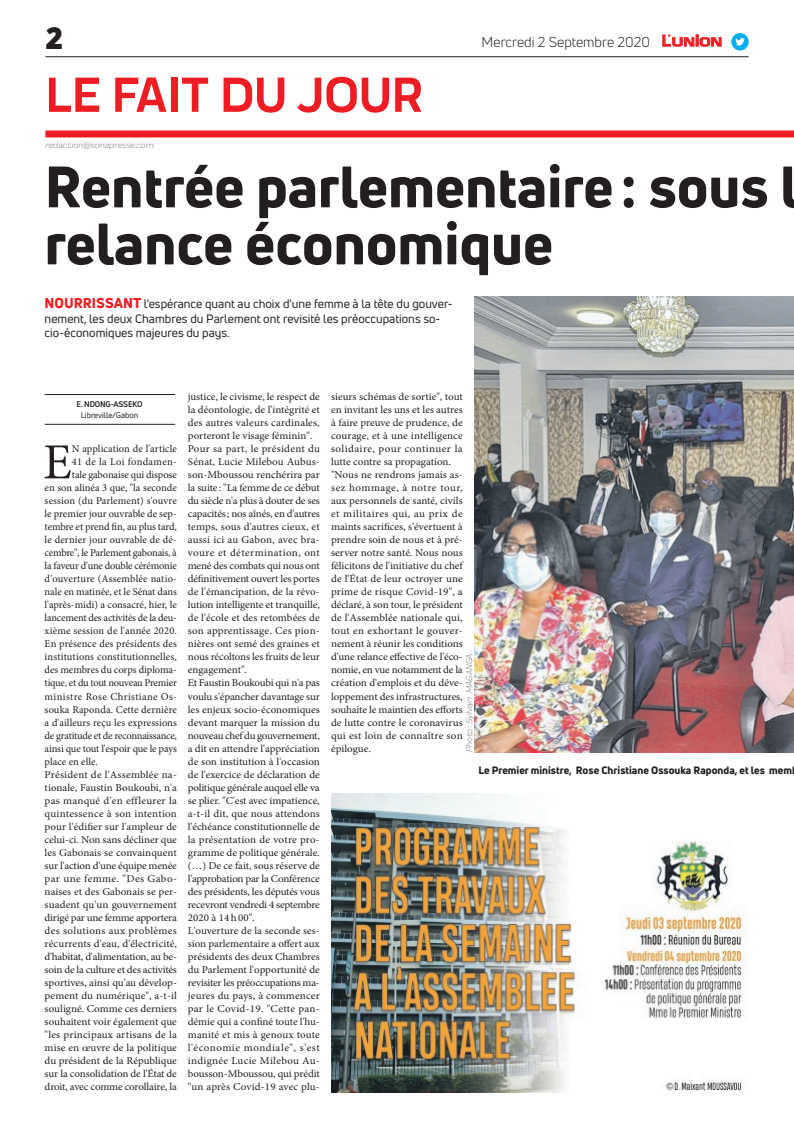
<style>
.page{position:relative;width:794px;height:1129px;background:#fff}
.page>*{position:absolute;margin:0;border:0;box-sizing:border-box;transform-origin:0 0}
.t1{font:800 57px/57px "Uni Neue";color:#231f20}
.t2{font:700 51px "Praktika";color:#ee1d23}
.t3{font:50.5px "Minion Pro";color:#231f20}
.t4{font:900 30px "Uni Neue";color:#231f20}
.t5{font:14px "Uni Neue";color:#231f20}
.t6{font:12px/14.4px "Uni Neue";color:#231f20}
.t7{font:10.5px/13px "Minion Pro";letter-spacing:-.005em;color:#231f20;scale:1.05 1}
.t8{font:10.5px "Minion Pro";letter-spacing:-.005em;color:#231f20}
.t9{font:10.5px "Minion Pro";letter-spacing:.025em;color:#231f20;scale:1.05 1}
.t10{font:10.5px "Minion Pro";letter-spacing:-.025em;color:#231f20}
.t11{font:800 10.5px "Uni Neue";color:#231f20}
.t12{font:10.5px "Minion Pro";letter-spacing:.015em;color:#231f20}
.t13{font:10.5px "Minion Pro";letter-spacing:.02em;color:#231f20;scale:1.05 1}
.t14{font:10.5px "Minion Pro";letter-spacing:-.03em;color:#231f20}
.t15{font:10.5px "Minion Pro";letter-spacing:.035em;color:#231f20}
.t16{font:10.5px "Minion Pro";letter-spacing:.035em;color:#231f20;scale:1.05 1}
.t17{font:10.5px "Minion Pro";letter-spacing:.03em;color:#231f20}
.t18{font:italic 9px "Praktika";color:#818386}
.t19{font:8px "Uni Neue";color:#231f20}
.t20{font:700 8px "Uni Neue";letter-spacing:-.02em;color:#231f20}
.s1{font-family:"Eurostile";font-weight:600;font-size:14.9px;color:#ee1d23}
.s2{font-family:"Eurostile";font-weight:600;font-size:11.4px;color:#ee1d23}
.s3{font-weight:800;font-size:14px;color:#ee1d23}
</style>
<div class="page">
<hr style="left:45px;top:56px;width:703px;height:1px;background:#231f20">
<div style="left:45px;top:130px;width:749px;height:7px;background:#ee1d23"></div>
<img style="left:332px;top:793px;width:416px;height:298px">
<svg style="left:662px;top:34px;width:60px;height:13px"></svg>
<div style="left:731px;top:33px;width:17px;height:18px;background:#00aeef;border-radius:50%"></div>
<svg style="left:735px;top:38px;width:10px;height:8px"></svg>
<hr style="left:45px;top:424px;width:130px;height:1px;background:#231f20">
<hr style="left:45px;top:394px;width:130px;height:1px;background:#231f20">
<img style="left:474px;top:297px;width:320px;height:455px">
<h3 class="t4" style="left:45px;top:17px;width:19px">2</h3>
<h2 class="t2" style="left:45px;top:54px;width:378px">LE FAIT DU JOUR</h2>
<p class="t18" style="left:45px;top:139px;width:110px">redaction@sonapresse.com</p>
<h3 class="t5" style="left:481px;top:33px;width:242px">Mercredi 2 Septembre 2020 <span class="s1">L</span><span class="s2">UNION</span></h3>
<h1 class="t1" style="left:45px;top:157px;width:755px">Rentrée parlementaire: sous l relance économique</h1>
<p class="t6" style="left:45px;top:297px;width:410px"><span class="s3">NOURRISSANT</span> l'espérance quant au choix d'une femme à la tête du gouver&shy;nement, les deux Chambres du Parlement ont revisité les préoccupations so&shy;cio-économiques majeures du pays.</p>
<p class="t20" style="left:76px;top:399px;width:68px">E. NDONG-ASSEKO</p>
<p class="t19" style="left:81px;top:410px;width:59px">Libreville/Gabon</p>
<h3 class="t3" style="left:43px;top:428px;width:30px">E</h3>
<p class="t8" style="left:72px;top:442px;width:107px">N application de l'article</p>
<p class="t17" style="left:72px;top:455px;width:107px">41 de la Loi fondamen-</p>
<p class="t8" style="left:72px;top:468px;width:107px">tale gabonaise qui dispose</p>
<p class="t8" style="left:45px;top:481px;width:134px">en son alinéa 3 que, "la seconde</p>
<p class="t8" style="left:45px;top:494px;width:134px">session (du Parlement) s'ouvre</p>
<p class="t8" style="left:45px;top:507px;width:134px">le premier jour ouvrable de sep-</p>
<p class="t8" style="left:45px;top:520px;width:134px">tembre et prend fin, au plus tard,</p>
<p class="t8" style="left:45px;top:533px;width:134px">le dernier jour ouvrable de dé-</p>
<p class="t10" style="left:45px;top:546px;width:134px">cembre", le Parlement gabonais, à</p>
<p class="t8" style="left:45px;top:559px;width:134px">la faveur d'une double cérémonie</p>
<p class="t12" style="left:45px;top:572px;width:134px">d'ouverture (Assemblée natio-</p>
<p class="t8" style="left:45px;top:585px;width:134px">nale en matinée, et le Sénat dans</p>
<p class="t8" style="left:45px;top:598px;width:134px">l'après-midi) a consacré, hier, le</p>
<p class="t8" style="left:45px;top:611px;width:134px">lancement des activités de la deu-</p>
<p class="t12" style="left:45px;top:624px;width:134px">xième session de l'année 2020.</p>
<p class="t8" style="left:45px;top:637px;width:134px">En présence des présidents des</p>
<p class="t8" style="left:45px;top:650px;width:134px">institutions constitutionnelles,</p>
<p class="t8" style="left:45px;top:663px;width:134px">des membres du corps diploma-</p>
<p class="t14" style="left:45px;top:676px;width:134px">tique, et du tout nouveau Premier</p>
<p class="t15" style="left:45px;top:689px;width:134px">ministre Rose Christiane Os-</p>
<p class="t8" style="left:45px;top:702px;width:134px">souka Raponda. Cette dernière</p>
<p class="t8" style="left:45px;top:715px;width:134px">a d'ailleurs reçu les expressions</p>
<p class="t10" style="left:45px;top:728px;width:134px">de gratitude et de reconnaissance,</p>
<p class="t8" style="left:45px;top:741px;width:134px">ainsi que tout l'espoir que le pays</p>
<p class="t8" style="left:45px;top:754px;width:55px">place en elle.</p>
<p class="t13" style="left:45px;top:767px;width:127px">Président de l'Assemblée na-</p>
<p class="t7" style="left:45px;top:780px;width:127px">tionale, Faustin Boukoubi, n'a</p>
<p class="t9" style="left:45px;top:793px;width:127px">pas manqué d'en effleurer la</p>
<p class="t9" style="left:45px;top:806px;width:127px">quintessence à son intention</p>
<p class="t7" style="left:45px;top:819px;width:127px">pour l'édifier sur l'ampleur de</p>
<p class="t7" style="left:45px;top:832px;width:127px">celui-ci. Non sans décliner que</p>
<p class="t7" style="left:45px;top:845px;width:127px">les Gabonais se convainquent</p>
<p class="t7" style="left:45px;top:858px;width:127px">sur l'action d'une équipe menée</p>
<p class="t16" style="left:45px;top:871px;width:127px">par une femme. "Des Gabo-</p>
<p class="t7" style="left:45px;top:884px;width:127px">naises et des Gabonais se per-</p>
<p class="t7" style="left:45px;top:897px;width:127px">suadent qu'un gouvernement</p>
<p class="t7" style="left:45px;top:910px;width:127px">dirigé par une femme apportera</p>
<p class="t9" style="left:45px;top:923px;width:127px">des solutions aux problèmes</p>
<p class="t7" style="left:45px;top:936px;width:127px">récurrents d'eau, d'électricité,</p>
<p class="t7" style="left:45px;top:949px;width:127px">d'habitat, d'alimentation, au be-</p>
<p class="t7" style="left:45px;top:962px;width:127px">soin de la culture et des activités</p>
<p class="t7" style="left:45px;top:975px;width:127px">sportives, ainsi qu'au dévelop-</p>
<p class="t7" style="left:45px;top:988px;width:127px">pement du numérique", a-t-il</p>
<p class="t7" style="left:45px;top:1001px;width:127px">souligné. Comme ces derniers</p>
<p class="t7" style="left:45px;top:1014px;width:127px">souhaitent voir également que</p>
<p class="t13" style="left:45px;top:1027px;width:127px">"les principaux artisans de la</p>
<p class="t7" style="left:45px;top:1040px;width:127px">mise en œuvre de la politique</p>
<p class="t7" style="left:45px;top:1053px;width:127px">du président de la République</p>
<p class="t7" style="left:45px;top:1066px;width:127px">sur la consolidation de l'État de</p>
<p class="t7" style="left:45px;top:1079px;width:127px">droit, avec comme corollaire, la</p>
<p class="t7" style="left:188px;top:390px;width:127px">justice, le civisme, le respect de la déontologie, de l'intégrité et des autres valeurs cardinales, porteront le visage féminin".<br>Pour sa part, le président du<br>Sénat, Lucie Milebou Aubus&shy;son-Mboussou renchérira par la suite: "La femme de ce début du siècle n'a plus à douter de ses capacités; nos aînés, en d'autres temps, sous d'autres cieux, et aussi ici au Gabon, avec bra&shy;voure et détermination, ont mené des combats qui nous ont définitivement ouvert les portes de l'émancipation, de la révo&shy;lution intelligente et tranquille, de l'école et des retombées de son apprentissage. Ces pion&shy;nières ont semé des graines et nous récoltons les fruits de leur engagement".<br>Et Faustin Boukoubi qui n'a pas voulu s'épancher davantage sur les enjeux socio-économiques devant marquer la mission du nouveau chef du gouvernement, a dit en attendre l'appréciation de son institution à l'occasion de l'exercice de déclaration de politique générale auquel elle va se plier. "C'est avec impatience, a-t-il dit, que nous attendons l'échéance constitutionnelle de la présentation de votre pro&shy;gramme de politique générale. (…) De ce fait, sous réserve de l'approbation par la Conférence des présidents, les députés vous recevront vendredi 4 septembre<br>2020 à 14h00".<br>L'ouverture de la seconde ses&shy;sion parlementaire a offert aux présidents des deux Chambres du Parlement l'opportunité de revisiter les préoccupations ma&shy;jeures du pays, à commencer par le Covid-19. "Cette pan&shy;démie qui a confiné toute l'hu&shy;manité et mis à genoux toute l'économie mondiale", s'est indignée Lucie Milebou Au&shy;bousson-Mboussou, qui prédit "un après Covid-19 avec plu-</p>
<p class="t7" style="left:331px;top:390px;width:127px">sieurs schémas de sortie", tout en invitant les uns et les autres à faire preuve de prudence, de courage, et à une intelligence solidaire, pour continuer la lutte contre sa propagation. "Nous ne rendrons jamais as&shy;sez hommage, à notre tour, aux personnels de santé, civils et militaires qui, au prix de maints sacrifices, s'évertuent à prendre soin de nous et à pré&shy;server notre santé. Nous nous félicitons de l'initiative du chef de l'État de leur octroyer une prime de risque Covid-19", a déclaré, à son tour, le président de l'Assemblée nationale qui, tout en exhortant le gouver&shy;nement à réunir les conditions d'une relance effective de l'éco&shy;nomie, en vue notamment de la création d'emplois et du déve&shy;loppement des infrastructures, souhaite le maintien des efforts de lutte contre le coronavirus qui est loin de connaître son épilogue.</p>
<p class="t18" style="left:463px;top:752px;width:101px;rotate:-90deg">Photo : Sylvain MAGANGA</p>
<p class="t11" style="left:478px;top:763px;width:315px">Le Premier ministre, Rose Christiane Ossouka Raponda, et les mem</p>
</div>
